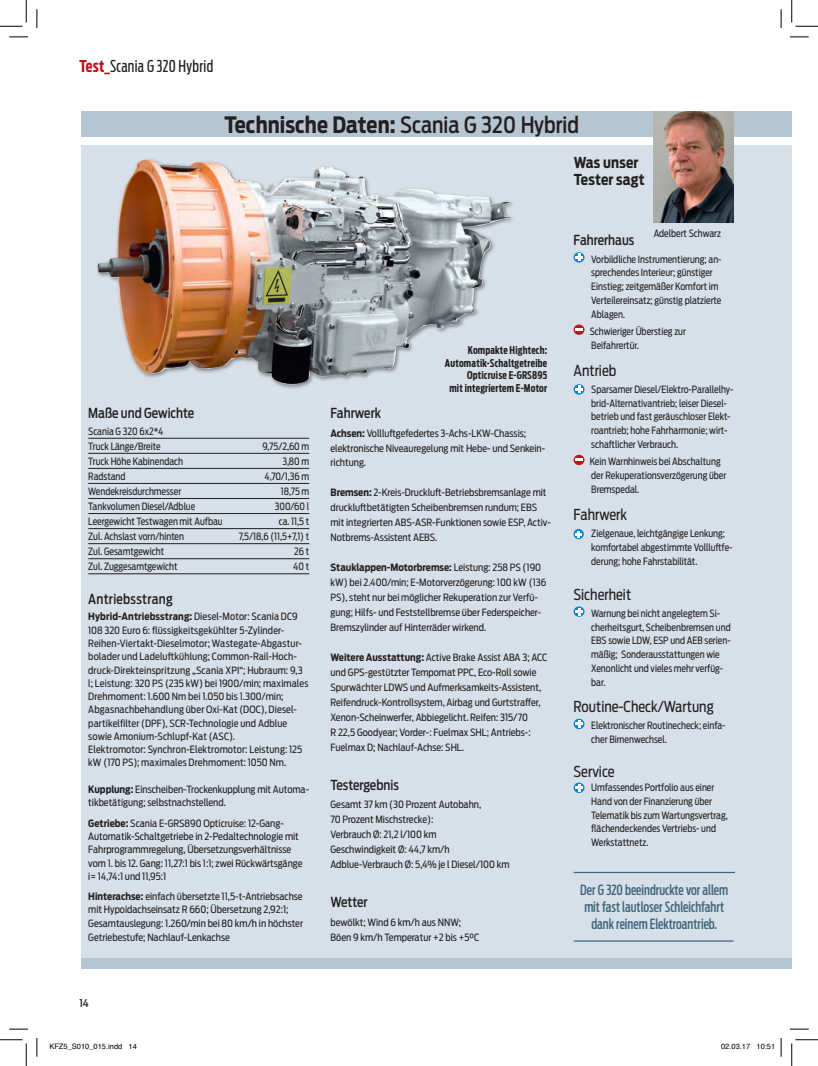
<style>
.page{position:relative;width:818px;height:1066px;background:#fff}
.page>*{position:absolute;margin:0;border:0;box-sizing:border-box;transform-origin:0 0}
.t1{font:700 22.5px "Antenna Condensed";letter-spacing:.005em;color:#231f20;scale:.95 1}
.t2{font:16.25px "Antenna Extra Cond";letter-spacing:.02em;color:#231f20}
.t3{font:15px "Antenna Condensed";color:#231f20;scale:.95 1}
.t4{font:700 15px/16.2px "Antenna Condensed";letter-spacing:.015em;color:#231f20;scale:.95 1}
.t5{font:500 14px/17px "Antenna Extra Cond";color:#3f647b;text-align:center}
.t6{font:500 13.75px "Antenna Condensed";color:#231f20;scale:.95 1}
.t7{font:500 13.75px "Antenna Condensed";letter-spacing:.02em;color:#231f20;scale:.95 1}
.t8{font:700 10.62px/12.5px "Antenna Extra Cond";letter-spacing:.02em;color:#231f20;text-align:right}
.t9{font:500 10.62px "Antenna Condensed";color:#231f20}
.t10{font:10px/15px "Antenna Condensed";color:#231f20}
.t11{font:10px/13.8px "Antenna Condensed";color:#231f20;scale:.95 1}
.t12{font:7.5px "Helvetica";color:#000}
.s1{font-weight:700;color:#bb1018}
.s2{font-weight:500}
.s3{font-weight:700}
</style>
<div class="page">
<div style="left:81px;top:145px;width:711px;height:824px;background:#d7e0e8"></div>
<hr style="left:88px;top:438px;width:221px;height:1px;background:#231f20">
<hr style="left:88px;top:453px;width:221px;height:1px;background:#231f20">
<hr style="left:88px;top:468px;width:221px;height:1px;background:#231f20">
<hr style="left:88px;top:483px;width:221px;height:1px;background:#231f20">
<hr style="left:88px;top:498px;width:221px;height:1px;background:#231f20">
<hr style="left:88px;top:513px;width:221px;height:1px;background:#231f20">
<hr style="left:88px;top:528px;width:221px;height:1px;background:#231f20">
<hr style="left:88px;top:543px;width:221px;height:1px;background:#231f20">
<hr style="left:88px;top:558px;width:221px;height:1px;background:#231f20">
<hr style="left:88px;top:574px;width:221px;height:1px;background:#231f20">
<div style="left:81px;top:111px;width:711px;height:26px;background:#b6c5d2"></div>
<img style="left:653px;top:111px;width:80px;height:111px">
<div style="left:81px;top:958px;width:711px;height:11px;background:#b6c5d2"></div>
<svg style="left:573px;top:252px;width:11px;height:11px"></svg>
<svg style="left:575px;top:254px;width:8px;height:7px"></svg>
<svg style="left:573px;top:325px;width:11px;height:10px"></svg>
<svg style="left:575px;top:329px;width:8px;height:2px"></svg>
<svg style="left:573px;top:384px;width:11px;height:11px"></svg>
<svg style="left:575px;top:386px;width:8px;height:7px"></svg>
<svg style="left:573px;top:455px;width:11px;height:10px"></svg>
<svg style="left:575px;top:459px;width:8px;height:2px"></svg>
<svg style="left:573px;top:529px;width:11px;height:10px"></svg>
<svg style="left:575px;top:531px;width:7px;height:7px"></svg>
<svg style="left:573px;top:606px;width:11px;height:11px"></svg>
<svg style="left:575px;top:608px;width:8px;height:7px"></svg>
<svg style="left:573px;top:719px;width:11px;height:10px"></svg>
<svg style="left:575px;top:720px;width:8px;height:7px"></svg>
<svg style="left:573px;top:783px;width:11px;height:10px"></svg>
<svg style="left:575px;top:784px;width:8px;height:7px"></svg>
<hr style="left:574px;top:940px;width:159px;height:2px;background:#3f647b">
<hr style="left:574px;top:872px;width:161px;height:1px;background:#3f647b">
<img style="left:98px;top:160px;width:413px;height:224px">
<svg style="left:9px;top:36px;width:19px;height:2px"></svg>
<svg style="left:790px;top:36px;width:19px;height:2px"></svg>
<svg style="left:9px;top:1028px;width:19px;height:2px"></svg>
<svg style="left:790px;top:1028px;width:19px;height:2px"></svg>
<svg style="left:36px;top:9px;width:2px;height:19px"></svg>
<svg style="left:36px;top:1038px;width:2px;height:19px"></svg>
<svg style="left:780px;top:9px;width:2px;height:19px"></svg>
<svg style="left:780px;top:1038px;width:2px;height:19px"></svg>
<svg style="left:0;top:0;width:27px;height:27px"></svg>
<svg style="left:0;top:1039px;width:27px;height:27px"></svg>
<svg style="left:791px;top:0;width:27px;height:27px"></svg>
<svg style="left:791px;top:1039px;width:27px;height:27px"></svg>
<h2 class="t2" style="left:79px;top:57px;width:135px"><span class="s1">Test_</span>Scania G 320 Hybrid</h2>
<h1 class="t1" style="left:224px;top:109px;width:375px">Technische Daten: <span class="s2">Scania G 320 Hybrid</span></h1>
<h3 class="t4" style="left:574px;top:155px;width:76px">Was unser<br>Tester sagt</h3>
<h3 class="t6" style="left:88px;top:404px;width:113px">Maße und Gewichte</h3>
<p class="t11" style="left:88px;top:424px;width:81px;line-height:15px">Scania G 320 6x2*4<br>Truck Länge/Breite</p>
<p class="t11" style="left:263px;top:439px;width:51px">9,75/2,60 m</p>
<p class="t11" style="left:88px;top:454px;width:101px">Truck Höhe Kabinendach</p>
<p class="t11" style="left:282px;top:454px;width:30px">3,80 m</p>
<p class="t11" style="left:88px;top:469px;width:41px">Radstand</p>
<p class="t11" style="left:264px;top:469px;width:49px">4,70/1,36 m</p>
<p class="t11" style="left:88px;top:484px;width:99px">Wendekreisdurchmesser</p>
<p class="t11" style="left:281px;top:484px;width:31px">18,75 m</p>
<p class="t11" style="left:88px;top:499px;width:114px">Tankvolumen Diesel/Adblue</p>
<p class="t11" style="left:275px;top:499px;width:38px">300/60 l</p>
<p class="t11" style="left:88px;top:515px;width:143px">Leergewicht Testwagen mit Aufbau</p>
<p class="t11" style="left:279px;top:515px;width:34px">ca. 11,5 t</p>
<p class="t11" style="left:88px;top:530px;width:102px">Zul. Achslast vorn/hinten</p>
<p class="t11" style="left:239px;top:530px;width:76px">7,5/18,6 (11,5+7,1) t</p>
<p class="t11" style="left:88px;top:545px;width:81px">Zul. Gesamtgewicht</p>
<p class="t11" style="left:294px;top:545px;width:17px">26 t</p>
<p class="t11" style="left:88px;top:560px;width:96px">Zul. Zuggesamtgewicht</p>
<p class="t11" style="left:293px;top:560px;width:18px">40 t</p>
<h3 class="t7" style="left:88px;top:589px;width:90px">Antriebsstrang</h3>
<p class="t10" style="left:88px;top:610px;width:222px;line-height:13.2px"><span class="s3">Hybrid-Antriebsstrang:</span> Diesel-Motor: Scania DC9<br>108 320 Euro 6: flüssigkeitsgekühlter 5-Zylinder-Reihen-Viertakt-Dieselmotor; Wastegate-Abgastur&shy;bolader und Ladeluftkühlung; Common-Rail-Hoch&shy;druck-Direkteinspritzung „Scania XPI“; Hubraum: 9,3 l; Leistung: 320 PS (235 kW) bei 1900/min; maximales Drehmoment: 1.600 Nm bei 1.050 bis 1.300/min; Abgasnachbehandlung über Oxi-Kat (DOC), Diesel&shy;partikelfilter (DPF), SCR-Technologie und Adblue sowie Amonium-Schlupf-Kat (ASC).<br>Elektromotor: Synchron-Elektromotor: Leistung: 125 kW (170 PS); maximales Drehmoment: 1050 Nm.</p>
<p class="t10" style="left:88px;top:782px;width:222px;line-height:13.2px"><span class="s3">Kupplung:</span> Einscheiben-Trockenkupplung mit Automa&shy;tikbetätigung; selbstnachstellend.</p>
<p class="t10" style="left:88px;top:816px;width:216px;line-height:13.2px"><span class="s3">Getriebe:</span> Scania E-GRS890 Opticruise: 12-Gang-Automatik-Schaltgetriebe in 2-Pedaltechnologie mit Fahrprogrammregelung, Übersetzungsverhältnisse vom 1. bis 12. Gang: 11,27:1 bis 1:1; zwei Rückwärtsgänge i= 14,74:1 und 11,95:1</p>
<p class="t10" style="left:88px;top:890px;width:216px;line-height:13.5px"><span class="s3">Hinterachse:</span> einfach übersetzte 11,5-t-Antriebsachse mit Hypoidachseinsatz R 660; Übersetzung 2,92:1; Gesamtauslegung: 1.260/min bei 80 km/h in höchster Getriebestufe; Nachlauf-Lenkachse</p>
<p class="t8" style="left:445px;top:344px;width:104px">Kompakte Hightech:<br>Automatik-Schaltgetreibe<br>Opticruise E-GRS895<br>mit integriertem E-Motor</p>
<h3 class="t6" style="left:330px;top:404px;width:55px">Fahrwerk</h3>
<p class="t10" style="left:330px;top:425px;width:216px"><span class="s3">Achsen:</span> Vollluftgefedertes 3-Achs-LKW-Chassis; elektronische Niveauregelung mit Hebe- und Senkein&shy;richtung.</p>
<p class="t10" style="left:330px;top:485px;width:222px"><span class="s3">Bremsen:</span> 2-Kreis-Druckluft-Betriebsbremsanlage mit druckluftbetätigten Scheibenbremsen rundum; EBS mit integrierten ABS-ASR-Funktionen sowie ESP, Activ-Notbrems-Assistent AEBS.</p>
<p class="t10" style="left:330px;top:560px;width:217px"><span class="s3">Stauklappen-Motorbremse:</span> Leistung: 258 PS (190 kW) bei 2.400/min; E-Motorverzögerung: 100 kW (136<br>PS), steht nur bei möglicher Rekuperation zur Verfü&shy;gung; Hilfs- und Feststellbremse über Federspeicher-Bremszylinder auf Hinterräder wirkend.</p>
<p class="t10" style="left:330px;top:649px;width:218px"><span class="s3">Weitere Ausstattung:</span> Active Brake Assist ABA 3; ACC und GPS-gestützter Tempomat PPC, Eco-Roll sowie Spurwächter LDWS und Aufmerksamkeits-Assistent, Reifendruck-Kontrollsystem, Airbag und Gurtstraffer, Xenon-Scheinwerfer, Abbiegelicht. Reifen: 315/70<br>R 22,5 Goodyear; Vorder-: Fuelmax SHL; Antriebs-:<br>Fuelmax D; Nachlauf-Achse: SHL.</p>
<h3 class="t6" style="left:330px;top:775px;width:73px">Testergebnis</h3>
<p class="t10" style="left:330px;top:797px;width:180px">Gesamt 37 km (30 Prozent Autobahn,<br>70 Prozent Mischstrecke):<br>Verbrauch Ø: 21,2 l/100 km<br>Geschwindigkeit Ø: 44,7 km/h<br>Adblue-Verbrauch Ø: 5,4% je l Diesel/100 km</p>
<h3 class="t6" style="left:330px;top:893px;width:41px">Wetter</h3>
<p class="t10" style="left:330px;top:914px;width:150px">bewölkt; Wind 6 km/h aus NNW;<br>Böen 9 km/h Temperatur +2 bis +5°C</p>
<p class="t9" style="left:79px;top:996px;width:11px">14</p>
<p class="t11" style="left:654px;top:226px;width:72px">Adelbert Schwarz</p>
<h3 class="t6" style="left:573px;top:231px;width:65px">Fahrerhaus</h3>
<p class="t11" style="left:591px;top:252px;width:139px">Vorbildliche Instrumentierung; an&shy;sprechendes Interieur; günstiger<br>Einstieg; zeitgemäßer Komfort im<br>Verteilereinsatz; günstig platzierte<br>Ablagen.</p>
<p class="t11" style="left:590px;top:324px;width:103px">Schwieriger Überstieg zur<br>Beifahrertür.</p>
<h3 class="t3" style="left:573px;top:360px;width:47px">Antrieb</h3>
<p class="t11" style="left:591px;top:382px;width:151px">Sparsamer Diesel/Elektro-Parallelhy&shy;brid-Alternativantrieb; leiser Diesel&shy;betrieb und fast geräuschloser Elekt&shy;roantrieb; hohe Fahrharmonie; wirt&shy;schaftlicher Verbrauch.</p>
<p class="t11" style="left:590px;top:454px;width:145px">Kein Warnhinweis bei Abschaltung der Rekuperationsverzögerung über<br>Bremspedal.</p>
<h3 class="t3" style="left:573px;top:505px;width:58px">Fahrwerk</h3>
<p class="t11" style="left:591px;top:527px;width:150px">Zielgenaue, leichtgängige Lenkung; komfortabel abgestimmte Vollluftfe&shy;derung; hohe Fahrstabilität.</p>
<h3 class="t3" style="left:573px;top:584px;width:62px">Sicherheit</h3>
<p class="t11" style="left:591px;top:606px;width:148px">Warnung bei nicht angelegtem Si&shy;cherheitsgurt, Scheibenbremsen und<br>EBS sowie LDW, ESP und AEB serien&shy;mäßig; Sonderausstattungen wie<br>Xenonlicht und vieles mehr verfüg&shy;bar.</p>
<h3 class="t3" style="left:573px;top:697px;width:149px">Routine-Check/Wartung</h3>
<p class="t11" style="left:591px;top:718px;width:143px">Elektronischer Routinecheck; einfa&shy;cher Birnenwechsel.</p>
<h3 class="t3" style="left:573px;top:762px;width:45px">Service</h3>
<p class="t11" style="left:591px;top:780px;width:145px">Umfassendes Portfolio aus einer<br>Hand von der Finanzierung über<br>Telematik bis zum Wartungsvertrag, flächendeckendes Vertriebs- und<br>Werkstattnetz.</p>
<h3 class="t5" style="left:580px;top:881px;width:149px">Der G 320 beeindruckte vor allem mit fast lautloser Schleichfahrt dank reinem Elektroantrieb.</h3>
<p class="t12" style="left:49px;top:1041px;width:89px">KFZ5_S010_015.indd 14</p>
<p class="t12" style="left:721px;top:1041px;width:56px">02.03.17 10:51</p>
</div>
